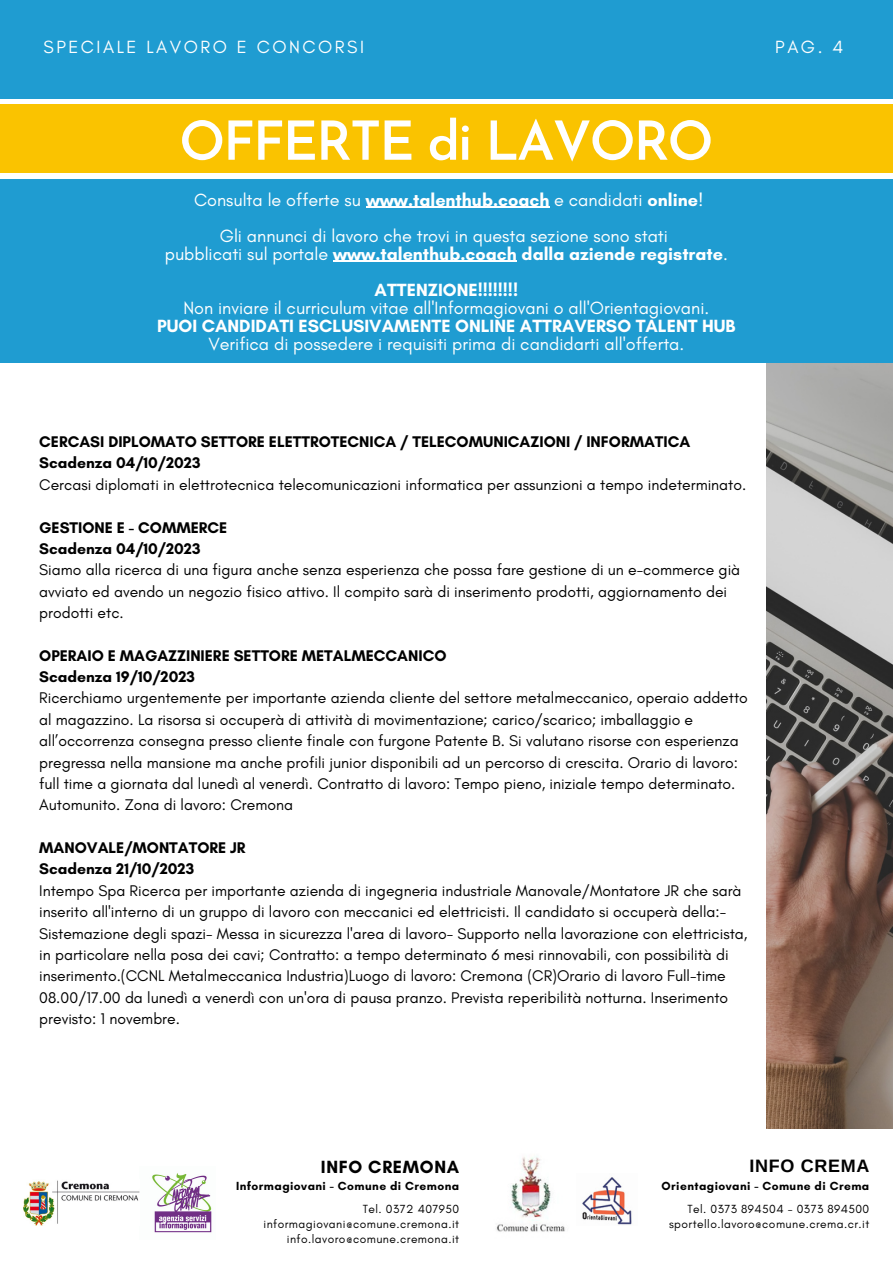
<style>
.page{position:relative;width:893px;height:1264px;background:#fff}
.page>*{position:absolute;margin:0;border:0;box-sizing:border-box;transform-origin:0 0}
.t1{font:600 54px "Josefin Sans";letter-spacing:-.04em;color:#fff}
.t2{font:18px "Glacial Indifference";color:#fff}
.t3{font:700 18px "Glacial Indifference";color:#fff}
.t4{font:18px "Glacial Indifference";letter-spacing:.14em;color:#fff}
.t5{font:700 18px "Glacial Indifference";letter-spacing:.035em;color:#000}
.t6{font:700 18px "Arimo";letter-spacing:.035em;color:#000}
.t7{font:15.75px/21.3px "Glacial Indifference";color:#000}
.t8{font:700 15.75px "Glacial Indifference";color:#000}
.t9{font:12px "Glacial Indifference";letter-spacing:.035em;color:#000}
.t10{font:700 12px "Glacial Indifference";letter-spacing:.035em;color:#000}
.s1{font-weight:700}
.s2{font-weight:400}
</style>
<div class="page">
<div style="left:0;top:0;width:892px;height:98px;background:#1f9cd1"></div>
<img style="left:766px;top:363px;width:126px;height:765px">
<div style="left:0;top:104px;width:892px;height:68px;background:#fac300"></div>
<div style="left:0;top:179px;width:892px;height:184px;background:#1f9cd1"></div>
<hr style="left:365px;top:207px;width:184px;height:1px;background:#fff">
<hr style="left:333px;top:261px;width:183px;height:1px;background:#fff">
<img style="left:496px;top:1156px;width:69px;height:76px">
<img style="left:139px;top:1173px;width:73px;height:60px">
<img style="left:23px;top:1180px;width:116px;height:45px">
<img style="left:582px;top:1177px;width:50px;height:48px">
<p class="t4" style="left:44px;top:36px;width:322px">SPECIALE LAVORO E CONCORSI</p>
<p class="t2" style="left:775px;top:36px;width:69px">PAG. 4</p>
<p class="t1" style="left:179px;top:119px;width:536px">OFFERTE di LAVORO</p>
<p class="t2" style="left:194px;top:189px;width:511px">Consulta le offerte su <span class="s1">www.talenthub.coach</span> e candidati <span class="s1">online</span>!</p>
<p class="t2" style="left:220px;top:224px;width:449px">Gli annunci di lavoro che trovi in questa sezione sono stati</p>
<p class="t3" style="left:165px;top:242px;width:564px"><span class="s2">pubblicati sul portale</span> www.talenthub.coach dalla aziende registrate<span class="s2">.</span></p>
<p class="t3" style="left:374px;top:278px;width:145px">ATTENZIONE!!!!!!!!</p>
<p class="t2" style="left:183px;top:296px;width:527px">Non inviare il curriculum vitae all'Informagiovani o all'Orientagiovani.</p>
<p class="t3" style="left:157px;top:314px;width:580px">PUOI CANDIDATI ESCLUSIVAMENTE ONLINE ATTRAVERSO TALENT HUB</p>
<p class="t2" style="left:208px;top:332px;width:477px">Verifica di possedere i requisiti prima di candidarti all'offerta.</p>
<p class="t8" style="left:39px;top:432px;width:652px">CERCASI DIPLOMATO SETTORE ELETTROTECNICA / TELECOMUNICAZIONI / INFORMATICA</p>
<p class="t8" style="left:39px;top:453px;width:163px">Scadenza 04/10/2023</p>
<p class="t7" style="left:39px;top:473px;width:708px">Cercasi diplomati in elettrotecnica telecomunicazioni informatica per assunzioni a tempo indeterminato.</p>
<p class="t8" style="left:39px;top:517px;width:190px">GESTIONE E - COMMERCE</p>
<p class="t8" style="left:39px;top:539px;width:163px">Scadenza 04/10/2023</p>
<p class="t7" style="left:39px;top:559px;width:702px">Siamo alla ricerca di una figura anche senza esperienza che possa fare gestione di un e-commerce già avviato ed avendo un negozio fisico attivo. Il compito sarà di inserimento prodotti, aggiornamento dei prodotti etc.</p>
<p class="t8" style="left:39px;top:645px;width:409px">OPERAIO E MAGAZZINIERE SETTORE METALMECCANICO</p>
<p class="t8" style="left:39px;top:667px;width:157px">Scadenza 19/10/2023</p>
<p class="t7" style="left:39px;top:687px;width:710px">Ricerchiamo urgentemente per importante azienda cliente del settore metalmeccanico, operaio addetto al magazzino. La risorsa si occuperà di attività di movimentazione; carico/scarico; imballaggio e all’occorrenza consegna presso cliente finale con furgone Patente B. Si valutano risorse con esperienza pregressa nella mansione ma anche profili junior disponibili ad un percorso di crescita. Orario di lavoro: full time a giornata dal lunedì al venerdì. Contratto di lavoro: Tempo pieno, iniziale tempo determinato.<br>Automunito. Zona di lavoro: Cremona</p>
<p class="t8" style="left:39px;top:838px;width:208px">MANOVALE/MONTATORE JR</p>
<p class="t8" style="left:39px;top:859px;width:156px">Scadenza 21/10/2023</p>
<p class="t7" style="left:39px;top:879px;width:709px">Intempo Spa Ricerca per importante azienda di ingegneria industriale Manovale/Montatore JR che sarà inserito all'interno di un gruppo di lavoro con meccanici ed elettricisti. Il candidato si occuperà della:- Sistemazione degli spazi- Messa in sicurezza l'area di lavoro- Supporto nella lavorazione con elettricista, in particolare nella posa dei cavi; Contratto: a tempo determinato 6 mesi rinnovabili, con possibilità di inserimento.(CCNL Metalmeccanica Industria)Luogo di lavoro: Cremona (CR)Orario di lavoro Full-time 08.00/17.00 da lunedì a venerdì con un'ora di pausa pranzo. Prevista reperibilità notturna. Inserimento previsto: 1 novembre.</p>
<p class="t5" style="left:321px;top:1155px;width:140px">INFO CREMONA</p>
<p class="t6" style="left:749px;top:1155px;width:121px">INFO CREMA</p>
<p class="t10" style="left:236px;top:1178px;width:225px">Informagiovani - Comune di Cremona</p>
<p class="t10" style="left:661px;top:1178px;width:209px">Orientagiovani - Comune di Crema</p>
<p class="t9" style="left:363px;top:1201px;width:98px">Tel. 0372 407950</p>
<p class="t9" style="left:263px;top:1216px;width:197px">informagiovani@comune.cremona.it</p>
<p class="t9" style="left:287px;top:1231px;width:174px">info.lavoro@comune.cremona.it</p>
<p class="t9" style="left:687px;top:1201px;width:183px">Tel. 0373 894504 - 0373 894500</p>
<p class="t9" style="left:669px;top:1216px;width:202px">sportello.lavoro@comune.crema.cr.it</p>
</div>
